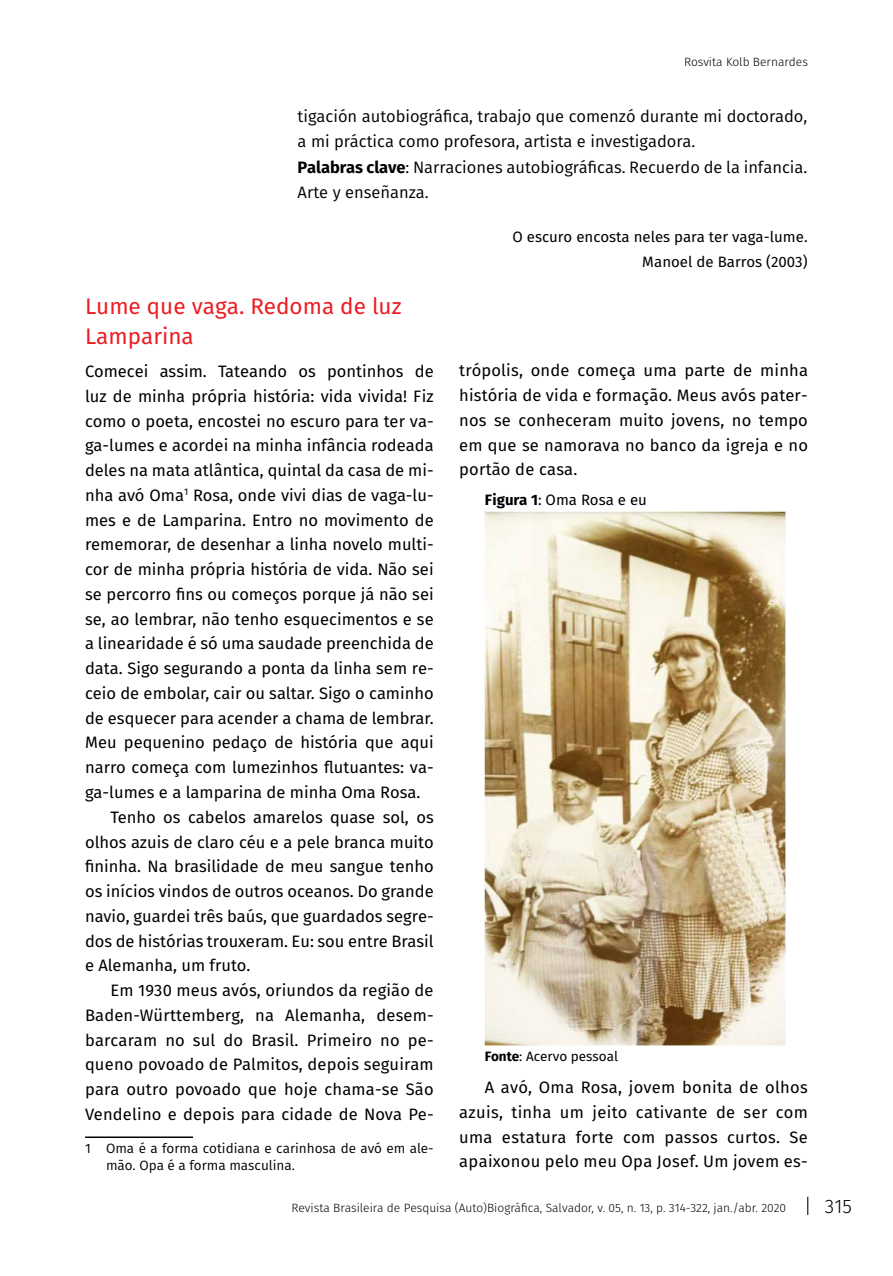
<style>
.page{position:relative;width:893px;height:1276px;background:#fff}
.page>*{position:absolute;margin:0;border:0;box-sizing:border-box;transform-origin:0 0}
.t1{font:22.5px/30px "Fira Sans";color:#ed1d24}
.t2{font:300 19.5px "Fira Sans";color:#000}
.t3{font:16.5px/24.8px "Fira Sans";color:#000;text-align:justify}
.t4{font:16.5px/25.5px "Fira Sans";color:#000}
.t5{font:15px/25.2px "Fira Sans";color:#000;text-align:right}
.t6{font:13.5px/16.2px "Fira Sans";color:#000}
.t7{font:13.5px "Fira Sans";color:#000}
.t8{font:300 12px "Fira Sans";color:#000}
.s1{font-weight:700}
</style>
<div class="page">
<svg style="left:807px;top:1196px;width:1px;height:19px"></svg>
<img style="left:484px;top:511px;width:302px;height:534px">
<hr style="left:85px;top:1136px;width:108px;height:2px;background:#000">
<p class="t8" style="left:684px;top:53px;width:125px">Rosvita Kolb Bernardes</p>
<p class="t4" style="left:298px;top:103px;width:511px">tigación autobiográfica, trabajo que comenzó durante mi doctorado, a mi práctica como profesora, artista e investigadora.<br><span class="s1">Palabras clave</span>: Narraciones autobiográficas. Recuerdo de la infancia.<br>Arte y enseñanza.</p>
<p class="t5" style="left:512px;top:224px;width:297px">O escuro encosta neles para ter vaga-lume.<br>Manoel de Barros (2003)</p>
<h1 class="t1" style="left:85px;top:290px;width:318px">Lume que vaga. Redoma de luz<br>Lamparina</h1>
<p class="t3" style="left:85px;top:358px;width:350px">Comecei assim. Tateando os pontinhos de</p>
<p class="t3" style="left:85px;top:383px;width:350px">luz de minha própria história: vida vivida! Fiz</p>
<p class="t3" style="left:85px;top:408px;width:350px">como o poeta, encostei no escuro para ter va-</p>
<p class="t3" style="left:85px;top:433px;width:350px">ga-lumes e acordei na minha infância rodeada</p>
<p class="t3" style="left:85px;top:457px;width:350px">deles na mata atlântica, quintal da casa de mi-</p>
<p class="t3" style="left:85px;top:482px;width:350px">nha avó Oma<sup>1</sup> Rosa, onde vivi dias de vaga-lu-</p>
<p class="t3" style="left:85px;top:507px;width:350px">mes e de Lamparina. Entro no movimento de</p>
<p class="t3" style="left:85px;top:532px;width:350px">rememorar, de desenhar a linha novelo multi-</p>
<p class="t3" style="left:85px;top:556px;width:350px">cor de minha própria história de vida. Não sei</p>
<p class="t3" style="left:85px;top:581px;width:350px">se percorro fins ou começos porque já não sei</p>
<p class="t3" style="left:85px;top:606px;width:350px">se, ao lembrar, não tenho esquecimentos e se</p>
<p class="t3" style="left:85px;top:631px;width:350px">a linearidade é só uma saudade preenchida de</p>
<p class="t3" style="left:85px;top:655px;width:350px">data. Sigo segurando a ponta da linha sem re-</p>
<p class="t3" style="left:85px;top:680px;width:350px">ceio de embolar, cair ou saltar. Sigo o caminho</p>
<p class="t3" style="left:85px;top:705px;width:350px">de esquecer para acender a chama de lembrar.</p>
<p class="t3" style="left:85px;top:730px;width:350px">Meu pequenino pedaço de história que aqui</p>
<p class="t3" style="left:85px;top:754px;width:350px">narro começa com lumezinhos flutuantes: va-</p>
<p class="t3" style="left:85px;top:779px;width:337px">ga-lumes e a lamparina de minha Oma Rosa.</p>
<p class="t3" style="left:111px;top:804px;width:325px">Tenho os cabelos amarelos quase sol, os</p>
<p class="t3" style="left:85px;top:829px;width:350px">olhos azuis de claro céu e a pele branca muito</p>
<p class="t3" style="left:85px;top:853px;width:350px">fininha. Na brasilidade de meu sangue tenho</p>
<p class="t3" style="left:85px;top:878px;width:350px">os inícios vindos de outros oceanos. Do grande</p>
<p class="t3" style="left:85px;top:903px;width:350px">navio, guardei três baús, que guardados segre-</p>
<p class="t3" style="left:85px;top:928px;width:350px">dos de histórias trouxeram. Eu: sou entre Brasil</p>
<p class="t3" style="left:85px;top:952px;width:167px">e Alemanha, um fruto.</p>
<p class="t3" style="left:111px;top:977px;width:325px">Em 1930 meus avós, oriundos da região de</p>
<p class="t3" style="left:85px;top:1002px;width:350px">Baden-Württemberg, na Alemanha, desem-</p>
<p class="t3" style="left:85px;top:1027px;width:350px">barcaram no sul do Brasil. Primeiro no pe-</p>
<p class="t3" style="left:85px;top:1051px;width:350px">queno povoado de Palmitos, depois seguiram</p>
<p class="t3" style="left:85px;top:1076px;width:350px">para outro povoado que hoje chama-se São</p>
<p class="t3" style="left:85px;top:1101px;width:350px">Vendelino e depois para cidade de Nova Pe-</p>
<p class="t6" style="left:106px;top:1140px;width:329px;text-indent:-21px">1 Oma é a forma cotidiana e carinhosa de avó em ale&shy;mão. Opa é a forma masculina.</p>
<p class="t3" style="left:459px;top:358px;width:350px">trópolis, onde começa uma parte de minha história de vida e formação. Meus avós pater&shy;nos se conheceram muito jovens, no tempo em que se namorava no banco da igreja e no portão de casa.</p>
<p class="t5" style="left:485px;top:487px;width:164px"><span class="s1">Figura 1</span>: Oma Rosa e eu</p>
<p class="t7" style="left:485px;top:1046px;width:135px"><span class="s1">Fonte</span>: Acervo pessoal</p>
<p class="t3" style="left:459px;top:1074px;width:350px;text-indent:26px">A avó, Oma Rosa, jovem bonita de olhos azuis, tinha um jeito cativante de ser com uma estatura forte com passos curtos. Se apaixonou pelo meu Opa Josef. U m jovem es-</p>
<p class="t8" style="left:292px;top:1199px;width:496px">Revista Brasileira de Pesquisa (Auto)Biográfica, Salvador, v. 05, n. 13, p. 314-322, jan./abr. 2020</p>
<p class="t2" style="left:825px;top:1192px;width:29px">315</p>
</div>
